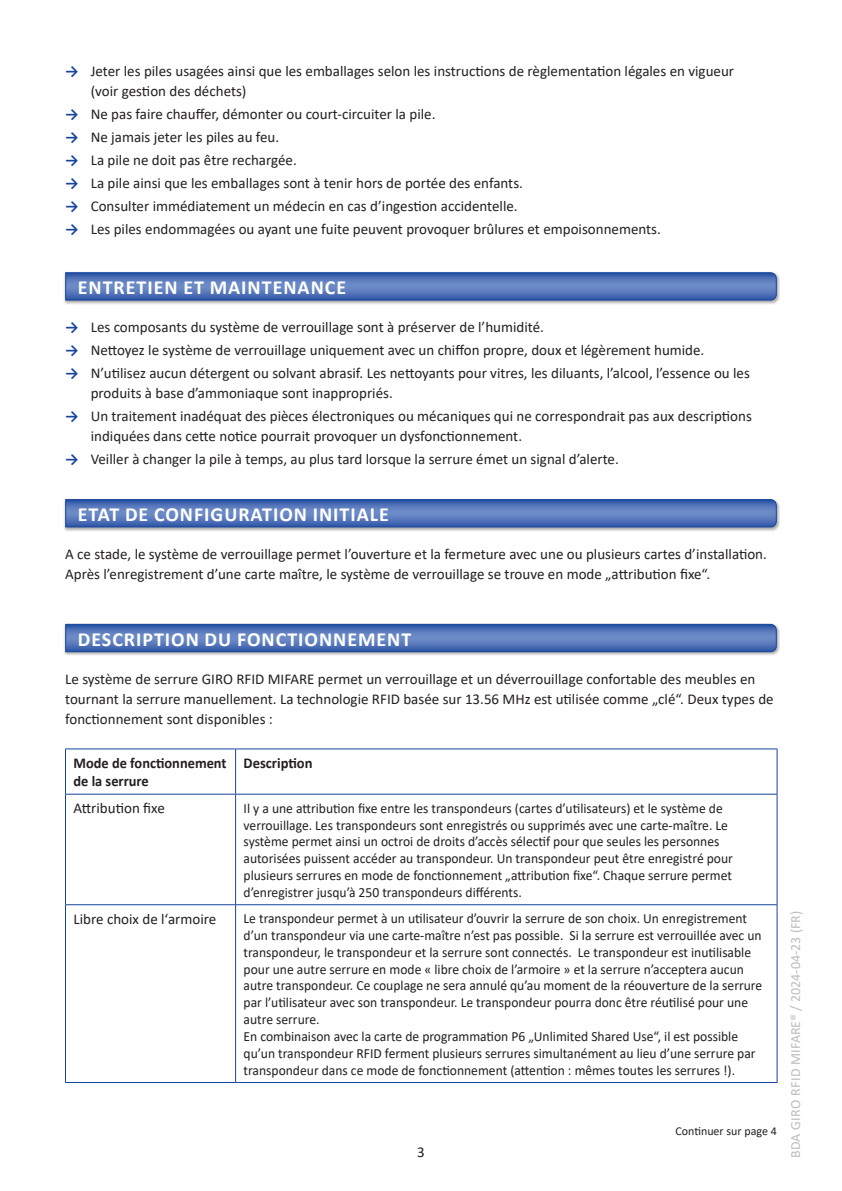
<style>
.page{position:relative;width:842px;height:1191px;background:#fff}
.page>*{position:absolute;margin:0;border:0;box-sizing:border-box;transform-origin:0 0}
.t1{font:700 20px "Calibri";letter-spacing:.05em;color:#fff}
.t2{font:15px/20px "Calibri";color:#231f20}
.t3{font:700 15px/18px "Calibri";color:#231f20;scale:.96 1}
.t4{font:700 15px "Calibri";color:#231f20}
.t5{font:14px/16.8px "Calibri";color:#231f20}
.t6{font:14px "Calibri";color:#bcbdc0}
.t7{font:12px "Calibri";color:#231f20}
.s1{font-weight:700;color:#18469d}
</style>
<div class="page">
<div style="left:63px;top:498px;width:717px;height:34px;background:#231f20;opacity:.4"></div>
<svg style="left:65px;top:498px;width:712px;height:30px"></svg>
<div style="left:63px;top:271px;width:717px;height:34px;background:#231f20;opacity:.4"></div>
<svg style="left:65px;top:272px;width:712px;height:29px"></svg>
<div style="left:63px;top:622px;width:717px;height:34px;background:#231f20;opacity:.4"></div>
<svg style="left:65px;top:623px;width:712px;height:29px"></svg>
<svg style="left:66px;top:749px;width:711px;height:157px"></svg>
<svg style="left:236px;top:795px;width:541px;height:287px"></svg>
<hr style="left:65px;top:749px;width:1px;height:45px;background:#18469d">
<hr style="left:65px;top:748px;width:171px;height:1px;background:#18469d">
<hr style="left:236px;top:748px;width:541px;height:1px;background:#18469d">
<hr style="left:235px;top:749px;width:1px;height:45px;background:#18469d">
<hr style="left:777px;top:749px;width:1px;height:45px;background:#18469d">
<hr style="left:65px;top:794px;width:1px;height:110px;background:#18469d">
<hr style="left:65px;top:905px;width:1px;height:177px;background:#18469d">
<hr style="left:65px;top:794px;width:171px;height:1px;background:#18469d">
<hr style="left:65px;top:904px;width:171px;height:1px;background:#18469d">
<hr style="left:65px;top:1082px;width:171px;height:1px;background:#18469d">
<hr style="left:235px;top:794px;width:1px;height:110px;background:#18469d">
<hr style="left:235px;top:905px;width:1px;height:177px;background:#18469d">
<hr style="left:236px;top:794px;width:541px;height:1px;background:#18469d">
<hr style="left:777px;top:794px;width:1px;height:110px;background:#18469d">
<hr style="left:777px;top:905px;width:1px;height:177px;background:#18469d">
<hr style="left:236px;top:904px;width:541px;height:1px;background:#18469d">
<hr style="left:236px;top:1082px;width:541px;height:1px;background:#18469d">
<p class="t2" style="left:91px;top:61px;width:645px;text-indent:-26px"><span class="s1">→</span> Jeter les piles usagées ainsi que les emballages selon les instructions de règlementation légales en vigueur (voir gestion des déchets)</p>
<p class="t2" style="left:65px;top:104px;width:372px"><span class="s1">→</span> Ne pas faire chauffer, démonter ou court-circuiter la pile.</p>
<p class="t2" style="left:65px;top:127px;width:216px"><span class="s1">→</span> Ne jamais jeter les piles au feu.</p>
<p class="t2" style="left:65px;top:150px;width:233px"><span class="s1">→</span> La pile ne doit pas être rechargée.</p>
<p class="t2" style="left:65px;top:172px;width:459px"><span class="s1">→</span> La pile ainsi que les emballages sont à tenir hors de portée des enfants.</p>
<p class="t2" style="left:65px;top:195px;width:454px"><span class="s1">→</span> Consulter immédiatement un médecin en cas d’ingestion accidentelle.</p>
<p class="t2" style="left:65px;top:218px;width:597px"><span class="s1">→</span> Les piles endommagées ou ayant une fuite peuvent provoquer brûlures et empoisonnements.</p>
<h1 class="t1" style="left:78px;top:274px;width:270px">ENTRETIEN ET MAINTENANCE</h1>
<p class="t2" style="left:65px;top:317px;width:480px"><span class="s1">→</span> Les composants du système de verrouillage sont à préserver de l’humidité.</p>
<p class="t2" style="left:65px;top:340px;width:641px"><span class="s1">→</span> Nettoyez le système de verrouillage uniquement avec un chiffon propre, doux et légèrement humide.</p>
<p class="t2" style="left:91px;top:363px;width:661px;text-indent:-26px"><span class="s1">→</span> N’utilisez aucun détergent ou solvant abrasif. Les nettoyants pour vitres, les diluants, l’alcool, l’essence ou les produits à base d’ammoniaque sont inappropriés.</p>
<p class="t2" style="left:91px;top:405px;width:663px;text-indent:-26px"><span class="s1">→</span> Un traitement inadéquat des pièces électroniques ou mécaniques qui ne correspondrait pas aux descriptions indiquées dans cette notice pourrait provoquer un dysfonctionnement.</p>
<p class="t2" style="left:65px;top:448px;width:555px"><span class="s1">→</span> Veiller à changer la pile à temps, au plus tard lorsque la serrure émet un signal d’alerte.</p>
<h1 class="t1" style="left:78px;top:500px;width:313px">ETAT DE CONFIGURATION INITIALE</h1>
<p class="t2" style="left:65px;top:544px;width:703px">A ce stade, le système de verrouillage permet l’ouverture et la fermeture avec une ou plusieurs cartes d’installation.<br>Après l’enregistrement d’une carte maître, le système de verrouillage se trouve en mode „attribution fixe“.</p>
<h1 class="t1" style="left:78px;top:625px;width:335px">DESCRIPTION DU FONCTIONNEMENT</h1>
<p class="t2" style="left:65px;top:668px;width:710px">Le système de serrure GIRO RFID MIFARE permet un verrouillage et un déverrouillage confortable des meubles en tournant la serrure manuellement. La technologie RFID basée sur 13.56 MHz est utilisée comme „clé“. Deux types de fonctionnement sont disponibles :</p>
<p class="t3" style="left:73px;top:754px;width:161px">Mode de fonctionnement de la serrure</p>
<p class="t4" style="left:244px;top:752px;width:71px">Description</p>
<p class="t2" style="left:73px;top:798px;width:93px">Attribution fixe</p>
<p class="t5" style="left:244px;top:799px;width:491px">Il y a une attribution fixe entre les transpondeurs (cartes d’utilisateurs) et le système de verrouillage. Les transpondeurs sont enregistrés ou supprimés avec une carte-maître. Le système permet ainsi un octroi de droits d’accès sélectif pour que seules les personnes autorisées puissent accéder au transpondeur. Un transpondeur peut être enregistré pour plusieurs serrures en mode de fonctionnement „attribution fixe“. Chaque serrure permet d’enregistrer jusqu’à 250 transpondeurs différents.</p>
<p class="t2" style="left:73px;top:908px;width:144px">Libre choix de l‘armoire</p>
<p class="t5" style="left:244px;top:909px;width:520px">Le transpondeur permet à un utilisateur d’ouvrir la serrure de son choix. Un enregistrement d’un transpondeur via une carte-maître n’est pas possible. Si la serrure est verrouillée avec un transpondeur, le transpondeur et la serrure sont connectés. Le transpondeur est inutilisable pour une autre serrure en mode « libre choix de l’armoire » et la serrure n’acceptera aucun autre transpondeur. Ce couplage ne sera annulé qu’au moment de la réouverture de la serrure par l’utilisateur avec son transpondeur. Le transpondeur pourra donc être réutilisé pour une autre serrure.<br>En combinaison avec la carte de programmation P6 „Unlimited Shared Use“, il est possible qu’un transpondeur RFID ferment plusieurs serrures simultanément au lieu d’une serrure par transpondeur dans ce mode de fonctionnement (attention : mêmes toutes les serrures !).</p>
<p class="t2" style="left:417px;top:1142px;width:9px">3</p>
<p class="t7" style="left:675px;top:1122px;width:103px">Continuer sur page 4</p>
<p class="t6" style="left:786px;top:1157px;width:248px;rotate:-90deg">BDA GIRO RFID MIFARE® / 2024-04-23 (FR)</p>
</div>
